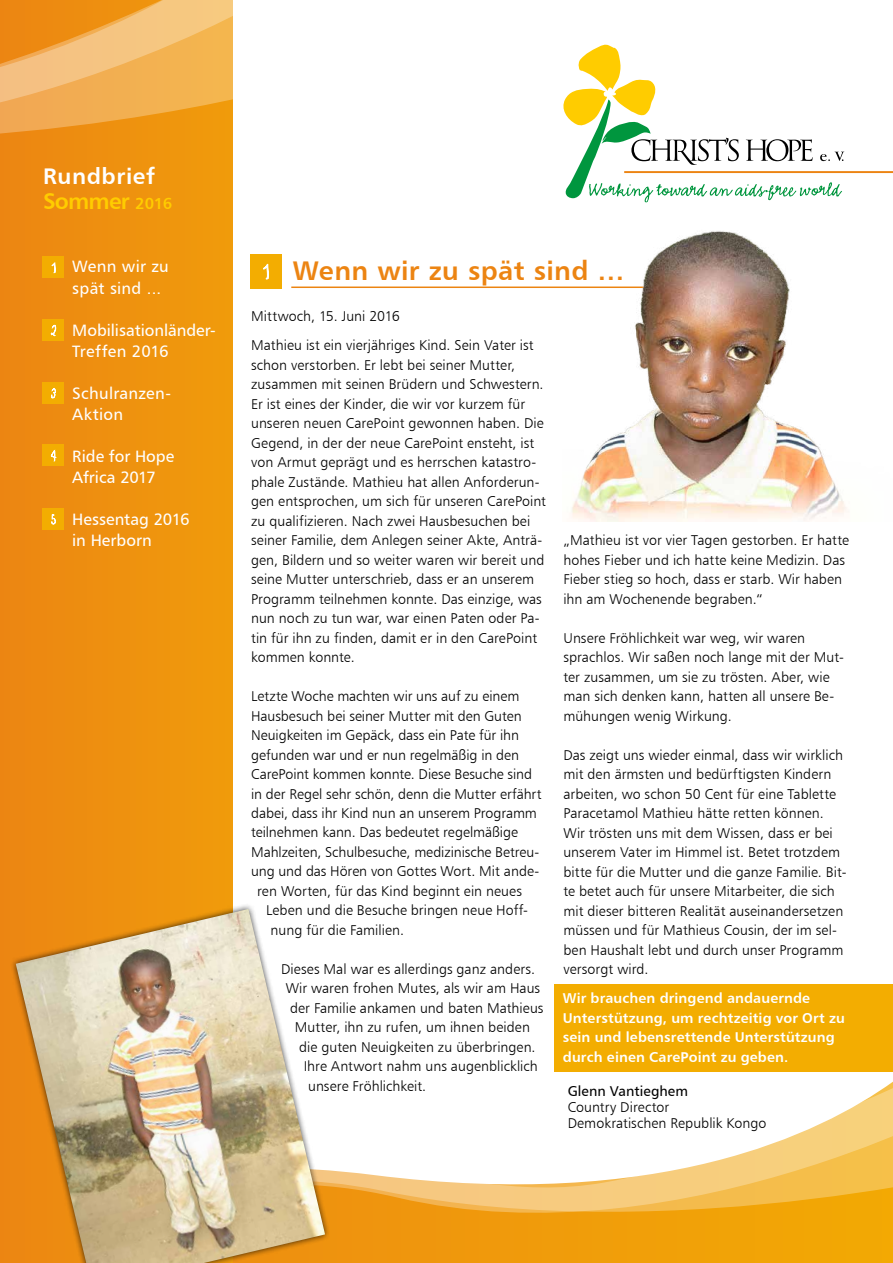
<style>
.page{position:relative;width:893px;height:1263px;background:#fff}
.page>*{position:absolute;margin:0;border:0;box-sizing:border-box;transform-origin:0 0}
.t1{font:27px "Humanist 777 BT Bold B";letter-spacing:.015em;color:#ec8412}
.t2{font:22.65px/24.9px "Humanist 777 BT Bold B";letter-spacing:.02em;color:#fff}
.t3{font:16.5px/21px "Humanist 777 BT Roman B";letter-spacing:.005em;color:#fff}
.t4{font:14.25px/19.5px "Humanist 777 BT Light B";letter-spacing:.005em;color:#000}
.t5{font:14.25px/19.5px "Humanist 777 BT Bold B";letter-spacing:.01em;color:#fff}
.t6{font:14.25px "Humanist 777 BT Roman B";letter-spacing:.005em;color:#000}
.s1{color:#fc0}
.s2{font-size:15.9px;color:#fc0}
</style>
<div class="page">
<svg style="left:331px;top:1071px;width:562px;height:192px"></svg>
<hr style="left:291px;top:286px;width:377px;height:2px;background:#ec8412">
<svg style="left:563px;top:44px;width:281px;height:158px"></svg>
<hr style="left:624px;top:171px;width:269px;height:2px;background:#ec8412">
<div style="left:250px;top:254px;width:31px;height:34px;background:#f3ad01"></div>
<svg style="left:263px;top:263px;width:6px;height:17px"></svg>
<div style="left:0;top:0;width:232px;height:1263px;background:#ee910f"></div>
<svg style="left:0;top:0;width:232px;height:291px"></svg>
<div style="left:43px;top:257px;width:21px;height:21px;background:#f3ad01"></div>
<svg style="left:51px;top:262px;width:5px;height:12px"></svg>
<div style="left:43px;top:320px;width:21px;height:21px;background:#f3ad01"></div>
<svg style="left:50px;top:324px;width:7px;height:13px"></svg>
<div style="left:43px;top:382px;width:21px;height:21px;background:#f3ad01"></div>
<svg style="left:51px;top:388px;width:5px;height:11px"></svg>
<div style="left:43px;top:445px;width:21px;height:21px;background:#f3ad01"></div>
<svg style="left:50px;top:449px;width:7px;height:13px"></svg>
<div style="left:43px;top:508px;width:21px;height:21px;background:#f3ad01"></div>
<svg style="left:51px;top:514px;width:5px;height:11px"></svg>
<img style="left:563px;top:231px;width:286px;height:291px">
<div style="left:10px;top:903px;width:321px;height:360px;background:#000;opacity:.75"></div>
<img style="left:16px;top:909px;width:309px;height:354px">
<div style="left:554px;top:984px;width:339px;height:87px;background:#f3ad01"></div>
<h2 class="t2" style="left:43px;top:163px;width:131px">Rundbrief<br><span class="s1">Sommer</span> <span class="s2">2016</span></h2>
<p class="t3" style="left:72px;top:256px;width:98px">Wenn wir zu spät sind ...</p>
<p class="t3" style="left:72px;top:319px;width:145px">Mobilisationländer-<br>Treffen 2016</p>
<p class="t3" style="left:72px;top:382px;width:100px">Schulranzen-<br>Aktion</p>
<p class="t3" style="left:72px;top:445px;width:104px">Ride for Hope<br>Africa 2017</p>
<p class="t3" style="left:72px;top:508px;width:119px">Hessentag 2016 in Herborn</p>
<h1 class="t1" style="left:293px;top:253px;width:333px">Wenn wir zu spät sind …</h1>
<p class="t4" style="left:251px;top:301px;width:284px;line-height:29.2px">Mittwoch, 15. Juni 2016<br>Mathieu ist ein vierjähriges Kind. Sein Vater ist</p>
<p class="t4" style="left:251px;top:355px;width:296px">schon verstorben. Er lebt bei seiner Mutter, zusammen mit seinen Brüdern und Schwestern.<br>Er ist eines der Kinder, die wir vor kurzem für unseren neuen CarePoint gewonnen haben. Die Gegend, in der der neue CarePoint ensteht, ist von Armut geprägt und es herrschen katastro&shy;phale Zustände. Mathieu hat allen Anforderun&shy;gen entsprochen, um sich für unseren CarePoint zu qualifizieren. Nach zwei Hausbesuchen bei seiner Familie, dem Anlegen seiner Akte, Anträ&shy;gen, Bildern und so weiter waren wir bereit und seine Mutter unterschrieb, dass er an unserem Programm teilnehmen konnte. Das einzige, was nun noch zu tun war, war einen Paten oder Pa&shy;tin für ihn zu finden, damit er in den CarePoint kommen konnte.</p>
<p class="t4" style="left:251px;top:686px;width:270px">Letzte Woche machten wir uns auf zu einem</p>
<p class="t4" style="left:251px;top:706px;width:272px">Hausbesuch bei seiner Mutter mit den Guten</p>
<p class="t4" style="left:251px;top:725px;width:269px">Neuigkeiten im Gepäck, dass ein Pate für ihn</p>
<p class="t4" style="left:251px;top:744px;width:269px">gefunden war und er nun regelmäßig in den</p>
<p class="t4" style="left:251px;top:764px;width:283px">CarePoint kommen konnte. Diese Besuche sind</p>
<p class="t4" style="left:251px;top:783px;width:292px">in der Regel sehr schön, denn die Mutter erfährt</p>
<p class="t4" style="left:251px;top:803px;width:287px">dabei, dass ihr Kind nun an unserem Programm</p>
<p class="t4" style="left:251px;top:822px;width:268px">teilnehmen kann. Das bedeutet regelmäßige</p>
<p class="t4" style="left:251px;top:842px;width:290px">Mahlzeiten, Schulbesuche, medizinische Betreu-</p>
<p class="t4" style="left:251px;top:861px;width:290px">ung und das Hören von Gottes Wort. Mit ande-</p>
<p class="t4" style="left:257px;top:881px;width:266px">ren Worten, für das Kind beginnt ein neues</p>
<p class="t4" style="left:266px;top:900px;width:263px">Leben und die Besuche bringen neue Hoff-</p>
<p class="t4" style="left:271px;top:920px;width:135px">nung für die Familien.</p>
<p class="t4" style="left:281px;top:959px;width:256px">Dieses Mal war es allerdings ganz anders.</p>
<p class="t4" style="left:286px;top:978px;width:256px">Wir waren frohen Mutes, als wir am Haus</p>
<p class="t4" style="left:290px;top:998px;width:255px">der Familie ankamen und baten Mathieus</p>
<p class="t4" style="left:295px;top:1017px;width:237px">Mutter, ihn zu rufen, um ihnen beiden</p>
<p class="t4" style="left:299px;top:1037px;width:238px">die guten Neuigkeiten zu überbringen.</p>
<p class="t4" style="left:304px;top:1056px;width:236px">Ihre Antwort nahm uns augenblicklich</p>
<p class="t4" style="left:308px;top:1076px;width:120px">unsere Fröhlichkeit.</p>
<p class="t4" style="left:563px;top:530px;width:287px">„Mathieu ist vor vier Tagen gestorben. Er hatte hohes Fieber und ich hatte keine Medizin. Das Fieber stieg so hoch, dass er starb. Wir haben ihn am Wochenende begraben.“</p>
<p class="t4" style="left:563px;top:628px;width:282px">Unsere Fröhlichkeit war weg, wir waren sprachlos. Wir saßen noch lange mit der Mut&shy;ter zusammen, um sie zu trösten. Aber, wie man sich denken kann, hatten all unsere Be&shy;mühungen wenig Wirkung.</p>
<p class="t4" style="left:563px;top:745px;width:285px">Das zeigt uns wieder einmal, dass wir wirklich mit den ärmsten und bedürftigsten Kindern arbeiten, wo schon 50 Cent für eine Tablette Paracetamol Mathieu hätte retten können.<br>Wir trösten uns mit dem Wissen, dass er bei unserem Vater im Himmel ist. Betet trotzdem bitte für die Mutter und die ganze Familie. Bit&shy;te betet auch für unsere Mitarbeiter, die sich mit dieser bitteren Realität auseinandersetzen müssen und für Mathieus Cousin, der im sel&shy;ben Haushalt lebt und durch unser Programm versorgt wird.</p>
<p class="t5" style="left:563px;top:988px;width:284px">Wir brauchen dringend andauernde Unterstützung, um rechtzeitig vor Ort zu sein und lebensrettende Unterstützung durch einen CarePoint zu geben.</p>
<p class="t6" style="left:568px;top:1082px;width:122px">Glenn Vantieghem</p>
<p class="t4" style="left:568px;top:1099px;width:200px;line-height:15.8px">Country Director<br>Demokratischen Republik Kongo</p>
</div>
